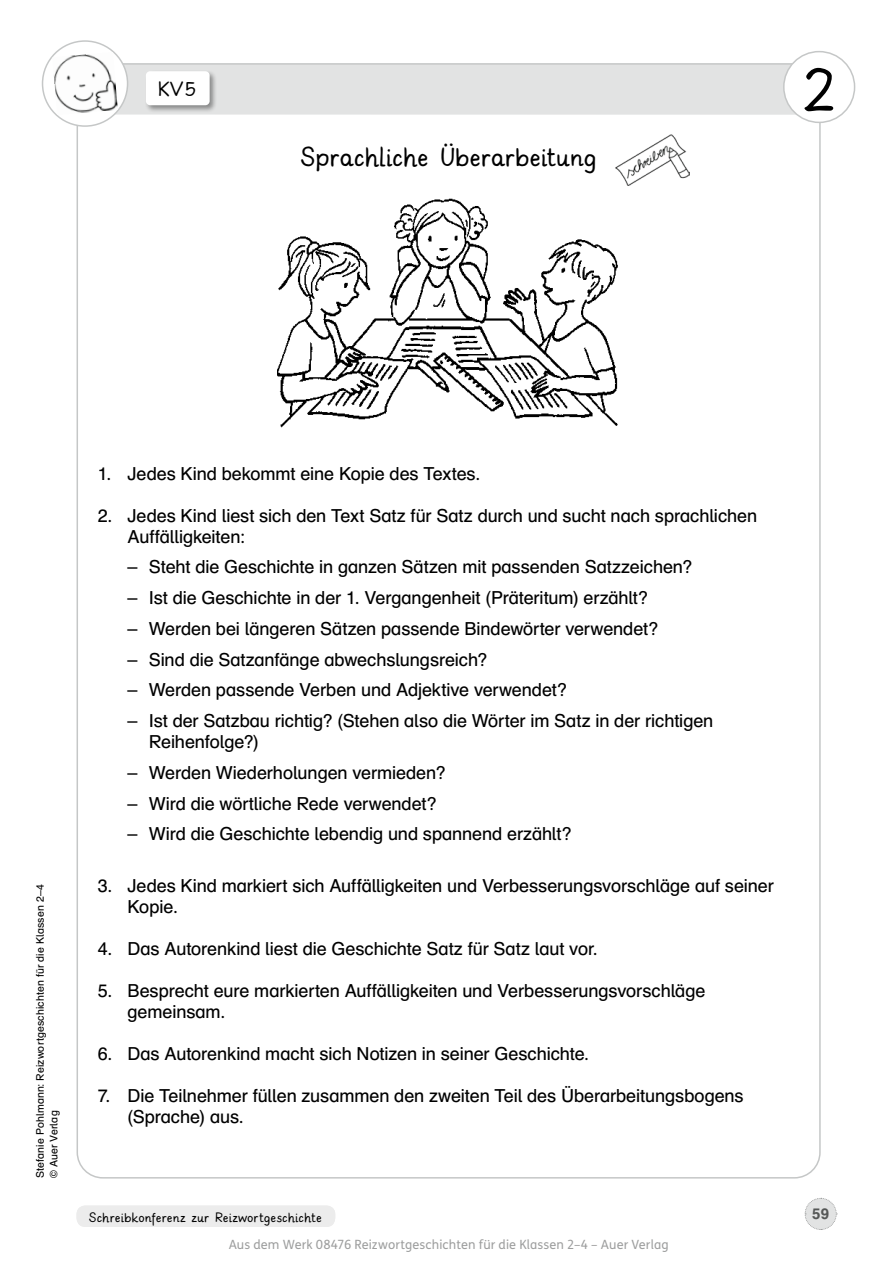
<style>
.page{position:relative;width:893px;height:1263px;background:#fff}
.page>*{position:absolute;margin:0;border:0;box-sizing:border-box;transform-origin:0 0}
.t1{font:67.5px "Grundschrift GSV";color:#000}
.t2{font:30px "Grundschrift GSV";letter-spacing:.015em;color:#000}
.t3{font:22.5px "Grundschrift GSV";color:#000}
.t4{font:18px/21px "Auer Schulbuch";letter-spacing:-.005em;color:#000}
.t5{font:15px "Grundschrift GSV";letter-spacing:.025em;color:#000}
.t6{font:700 15px "Auer Schulbuch";color:#555756}
.t7{font:12.75px "FS Klett";letter-spacing:.01em;color:#9d9e9e}
.t8{font:10.5px/13.5px "Auer Schulbuch";letter-spacing:.015em;color:#000}
</style>
<div class="page">
<svg style="left:804px;top:1197px;width:33px;height:33px"></svg>
<div style="left:89px;top:1205px;width:233px;height:22px;background:#ececec"></div>
<svg style="left:77px;top:1205px;width:12px;height:22px"></svg>
<svg style="left:322px;top:1205px;width:13px;height:22px"></svg>
<div style="left:118px;top:66px;width:680px;height:49px;background:#e2e3e3"></div>
<div style="left:43px;top:41px;width:85px;height:85px;background:#fff;border-radius:50%"></div>
<div style="left:42px;top:40px;width:86px;height:87px;border:2px solid #c5c7c7;border-radius:50%"></div>
<div style="left:145px;top:70px;width:72px;height:43px;background:#000;opacity:.4"></div>
<div style="left:146px;top:71px;width:64px;height:34px;background:#fff;border-radius:4px"></div>
<img style="left:52px;top:52px;width:66px;height:63px">
<div style="left:784px;top:52px;width:71px;height:70px;background:#fff;border-radius:50%"></div>
<div style="left:783px;top:51px;width:72px;height:72px;border:2px solid #c5c7c7;border-radius:50%"></div>
<img style="left:278px;top:199px;width:340px;height:228px">
<img style="left:616px;top:135px;width:74px;height:51px">
<p class="t3" style="left:159px;top:76px;width:39px">KV5</p>
<h2 class="t2" style="left:301px;top:139px;width:297px">Sprachliche Überarbeitung</h2>
<h1 class="t1" style="left:803px;top:52px;width:34px">2</h1>
<p class="t8" style="left:33px;top:1178px;width:295px;rotate:-90deg">Stefanie Pohlmann: Reizwortgeschichten für die Klassen 2–4 © Auer Verlag</p>
<p class="t4" style="left:98px;top:462px;width:384px">1. Jedes Kind bekommt eine Kopie des Textes.</p>
<p class="t4" style="left:128px;top:504px;width:631px;text-indent:-30px">2. Jedes Kind liest sich den Text Satz für Satz durch und sucht nach sprachlichen<br>Auffälligkeiten:</p>
<p class="t4" style="left:128px;top:556px;width:566px">– Steht die Geschichte in ganzen Sätzen mit passenden Satzzeichen?</p>
<p class="t4" style="left:128px;top:587px;width:522px">– Ist die Geschichte in der 1. Vergangenheit (Präteritum) erzählt?</p>
<p class="t4" style="left:128px;top:617px;width:532px">– Werden bei längeren Sätzen passende Bindewörter verwendet?</p>
<p class="t4" style="left:128px;top:648px;width:361px">– Sind die Satzanfänge abwechslungsreich?</p>
<p class="t4" style="left:128px;top:679px;width:441px">– Werden passende Verben und Adjektive verwendet?</p>
<p class="t4" style="left:149px;top:710px;width:566px;text-indent:-21px">– Ist der Satzbau richtig? (Stehen also die Wörter im Satz in der richtigen<br>Reihenfolge?)</p>
<p class="t4" style="left:128px;top:761px;width:319px">– Werden Wiederholungen vermieden?</p>
<p class="t4" style="left:128px;top:792px;width:310px">– Wird die wörtliche Rede verwendet?</p>
<p class="t4" style="left:128px;top:823px;width:445px">– Wird die Geschichte lebendig und spannend erzählt?</p>
<p class="t4" style="left:128px;top:875px;width:648px;text-indent:-30px">3. Jedes Kind markiert sich Auffälligkeiten und Verbesserungsvorschläge auf seiner<br>Kopie.</p>
<p class="t4" style="left:98px;top:938px;width:502px">4. Das Autorenkind liest die Geschichte Satz für Satz laut vor.</p>
<p class="t4" style="left:128px;top:980px;width:579px;text-indent:-30px">5. Besprecht eure markierten Auffälligkeiten und Verbesserungsvorschläge gemeinsam.</p>
<p class="t4" style="left:98px;top:1043px;width:493px">6. Das Autorenkind macht sich Notizen in seiner Geschichte.</p>
<p class="t4" style="left:128px;top:1085px;width:618px;text-indent:-30px">7. Die Teilnehmer füllen zusammen den zweiten Teil des Überarbeitungsbogens (Sprache) aus.</p>
<p class="t5" style="left:89px;top:1209px;width:234px">Schreibkonferenz zur Reizwortgeschichte</p>
<p class="t7" style="left:229px;top:1236px;width:441px">Aus dem Werk 08476 Reizwortgeschichten für die Klassen 2–4 – Auer Verlag</p>
<p class="t6" style="left:812px;top:1204px;width:18px">59</p>
</div>
